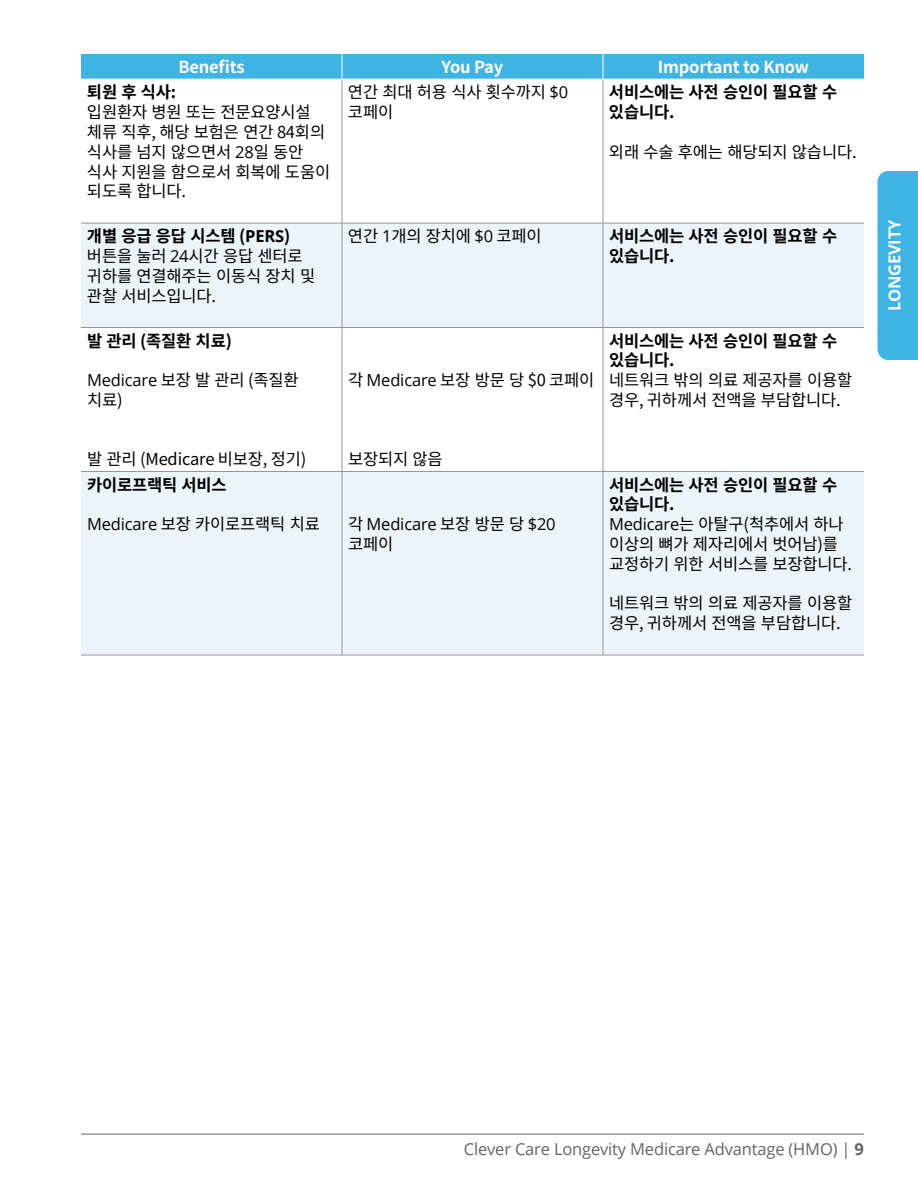
<style>
.page{position:relative;width:918px;height:1188px;background:#fff}
.page>*{position:absolute;margin:0;border:0;box-sizing:border-box;transform-origin:0 0}
.t1{font:16.5px/19.8px "Noto Sans CJ Kkr";letter-spacing:-.01em;color:#000}
.t2{font:700 16.5px/19.8px "Noto Sans CJ Kkr";letter-spacing:-.01em;color:#000}
.t3{font:16.5px "Open Sans";letter-spacing:-.01em;color:#636466}
.t4{font:700 16.5px "Noto Sans CJ Kkr";letter-spacing:-.01em;color:#fff}
.t5{font:16.5px "Open Sans";letter-spacing:-.01em;color:#000}
.t6{font:700 16.5px "Open Sans";letter-spacing:-.01em;color:#fff}
.s1{font-family:"Open Sans"}
.s2{font-weight:700}
.s3{font-family:"Open Sans";font-weight:700}
.s4{font-family:"Noto Sans CJ Kkr"}
</style>
<div class="page">
<div style="left:878px;top:171px;width:40px;height:189px;background:#3eb4e4"></div>
<hr style="left:81px;top:1134px;width:783px;height:1px;background:#636466">
<svg style="left:81px;top:224px;width:783px;height:431px;fill:#ebf4fb"></svg>
<hr style="left:342px;top:80px;width:1px;height:143px;background:#939598">
<hr style="left:603px;top:80px;width:1px;height:143px;background:#939598">
<hr style="left:81px;top:223px;width:261px;height:1px;background:#939598">
<hr style="left:342px;top:223px;width:261px;height:1px;background:#939598">
<hr style="left:342px;top:224px;width:1px;height:103px;background:#939598">
<hr style="left:603px;top:223px;width:261px;height:1px;background:#939598">
<hr style="left:603px;top:224px;width:1px;height:103px;background:#939598">
<hr style="left:342px;top:328px;width:1px;height:143px;background:#939598">
<hr style="left:603px;top:327px;width:261px;height:1px;background:#939598">
<hr style="left:603px;top:328px;width:1px;height:143px;background:#939598">
<hr style="left:81px;top:471px;width:261px;height:1px;background:#939598">
<hr style="left:342px;top:471px;width:261px;height:1px;background:#939598">
<hr style="left:342px;top:472px;width:1px;height:183px;background:#939598">
<hr style="left:603px;top:471px;width:261px;height:1px;background:#939598">
<hr style="left:603px;top:472px;width:1px;height:183px;background:#939598">
<hr style="left:81px;top:655px;width:261px;height:1px;background:#939598">
<hr style="left:342px;top:655px;width:261px;height:1px;background:#939598">
<hr style="left:603px;top:655px;width:261px;height:1px;background:#939598">
<div style="left:81px;top:54px;width:783px;height:25px;background:#3eb4e4"></div>
<hr style="left:81px;top:327px;width:261px;height:1px;background:#939598">
<hr style="left:342px;top:327px;width:261px;height:1px;background:#939598">
<p class="t4" style="left:178px;top:58px;width:68px">Benefits</p>
<p class="t4" style="left:442px;top:58px;width:63px">You Pay</p>
<p class="t4" style="left:658px;top:58px;width:153px">Important to Know</p>
<p class="t2" style="left:87px;top:83px;width:91px">퇴원 후 식사:</p>
<p class="t1" style="left:87px;top:103px;width:245px">입원환자 병원 또는 전문요양시설 체류 직후, 해당 보험은 연간 84회의 식사를 넘지 않으면서 <span class="s1">28</span>일 동안 식사 지원을 함으로서 회복에 도움이 되도록 합니다.</p>
<p class="t1" style="left:348px;top:83px;width:222px">연간 최대 허용 식사 횟수까지 <span class="s1">$0 </span>코페이</p>
<p class="t2" style="left:609px;top:83px;width:230px">서비스에는 사전 승인이 필요할 수 있습니다.</p>
<p class="t1" style="left:609px;top:142px;width:249px">외래 수술 후에는 해당되지 않습니다.</p>
<p class="t1" style="left:87px;top:227px;width:230px"><span class="s2">개별 응급 응답 시스템 (</span><span class="s3">PERS</span><span class="s2">) </span>버튼을 눌러 <span class="s1">24</span>시간 응답 센터로 귀하를 연결해주는 이동식 장치 및 관찰 서비스입니다.</p>
<p class="t1" style="left:348px;top:227px;width:195px">연간 <span class="s1">1</span>개의 장치에 <span class="s1">$0</span> 코페이</p>
<p class="t2" style="left:609px;top:227px;width:230px">서비스에는 사전 승인이 필요할 수 있습니다.</p>
<p class="t2" style="left:87px;top:331px;width:146px">발 관리 (족질환 치료)</p>
<p class="t1" style="left:87px;top:371px;width:213px"><span class="s1">Medicare</span> 보장 발 관리 (족질환 치료)</p>
<p class="t2" style="left:609px;top:331px;width:230px">서비스에는 사전 승인이 필요할 수 있습니다.</p>
<p class="t1" style="left:609px;top:371px;width:245px">네트워크 밖의 의료 제공자를 이용할 경우, 귀하께서 전액을 부담합니다.</p>
<p class="t1" style="left:348px;top:371px;width:248px">각 <span class="s1">Medicare</span> 보장 방문 당 $0 코페이</p>
<p class="t1" style="left:87px;top:450px;width:221px">발 관리 (Medicare 비보장, 정기)</p>
<p class="t1" style="left:348px;top:450px;width:96px">보장되지 않음</p>
<p class="t2" style="left:87px;top:475px;width:141px">카이로프랙틱 서비스</p>
<p class="t1" style="left:87px;top:515px;width:234px"><span class="s1">Medicare</span> 보장 카이로프랙틱 치료</p>
<p class="t5" style="left:348px;top:513px;width:209px"><span class="s4">각</span> Medicare <span class="s4">보장 방문 당</span> $20</p>
<p class="t1" style="left:348px;top:534px;width:47px">코페이</p>
<p class="t1" style="left:609px;top:475px;width:245px"><span class="s2">서비스에는 사전 승인이 필요할 수 있습니다.<br></span><span class="s1">Medicare</span>는 아탈구(척추에서 하나 이상의 뼈가 제자리에서 벗어남)를 교정하기 위한 서비스를 보장합니다.</p>
<p class="t1" style="left:609px;top:594px;width:245px">네트워크 밖의 의료 제공자를 이용할 경우, 귀하께서 전액을 부담합니다.</p>
<p class="t6" style="left:883px;top:311px;width:93px;rotate:-90deg">LONGEVITY</p>
<p class="t3" style="left:464px;top:1137px;width:402px">Clever Care Longevity Medicare Advantage (HMO) | <span class="s2">9</span></p>
</div>
